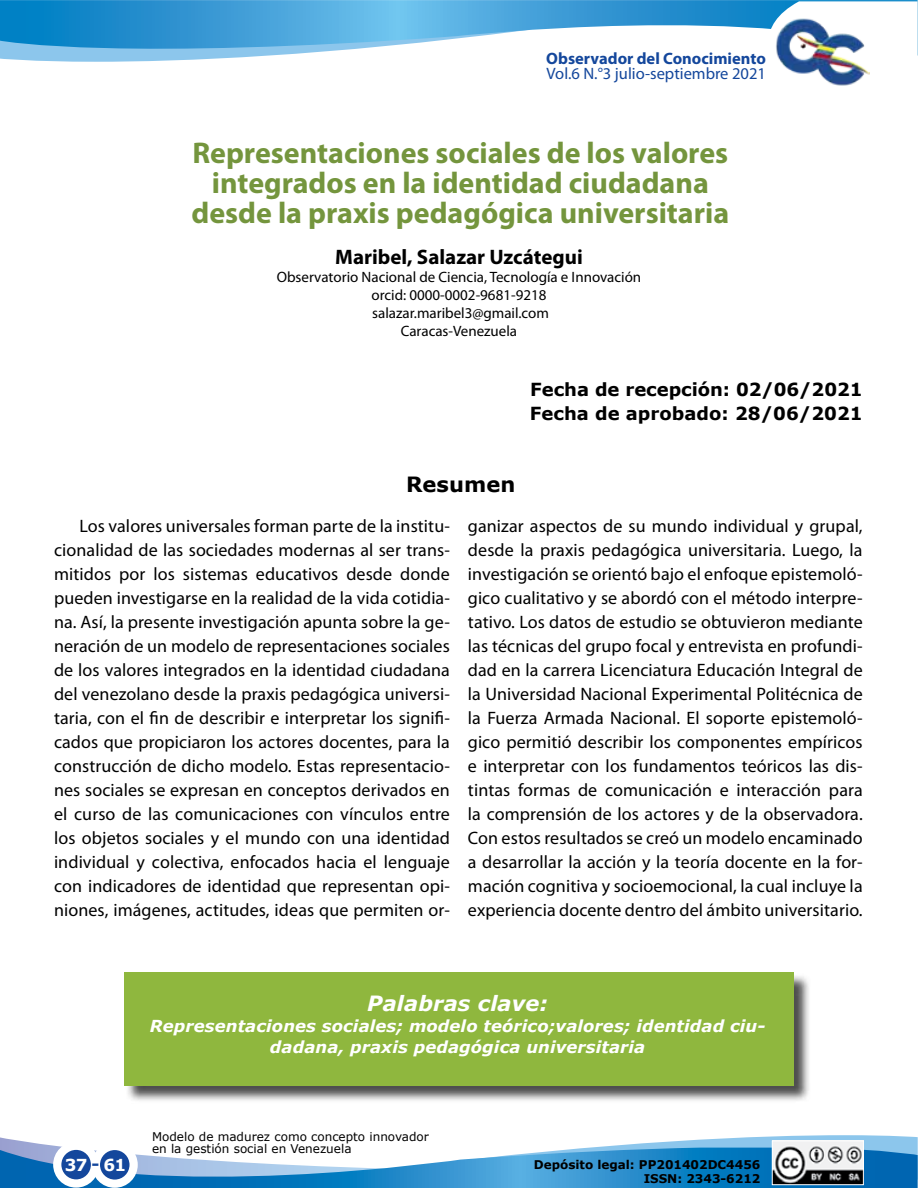
<style>
.page{position:relative;width:918px;height:1188px;background:#fff}
.page>*{position:absolute;margin:0;border:0;box-sizing:border-box;transform-origin:0 0}
.t1{font:700 30px/30px "Myriad Pro";color:#74953d;text-align:center}
.t2{font:700 21px "Myriad Pro";color:#000}
.t3{font:italic 700 21px "Verdana";letter-spacing:.005em;color:#fff}
.t4{font:700 21px "Verdana";letter-spacing:.005em;color:#000}
.t5{font:18px/24px "Myriad Pro";letter-spacing:.005em;color:#000;text-align:justify}
.t6{font:700 18px/24px "Verdana";letter-spacing:-.005em;color:#000}
.t7{font:italic 700 16.5px/21px "Verdana";letter-spacing:.005em;color:#fff;text-align:center}
.t8{font:16.5px "Myriad Pro";color:#14479c}
.t9{font:700 16.5px "Myriad Pro";color:#14479c}
.t10{font:700 16.5px "Verdana";color:#fff}
.t11{font:15px/18px "Myriad Pro";color:#000;text-align:center}
.t12{font:12px/12px "Verdana";color:#000}
.t13{font:700 12px/14.4px "Verdana";color:#000;text-align:right}
.s1{color:#14479c}
</style>
<div class="page">
<svg style="left:0;top:1135px;width:918px;height:53px"></svg>
<svg style="left:50px;top:61px;width:100px;height:1px"></svg>
<svg style="left:0;top:0;width:918px;height:61px"></svg>
<svg style="left:753px;top:1px;width:165px;height:60px"></svg>
<div style="left:53px;top:1142px;width:46px;height:46px;background:#fff;border-radius:50%"></div>
<div style="left:61px;top:1150px;width:30px;height:29px;background:#14479c;border-radius:50%"></div>
<img style="left:775px;top:17px;width:95px;height:69px">
<img style="left:774px;top:1143px;width:88px;height:40px">
<div style="left:772px;top:1141px;width:92px;height:44px;border:1px solid #fff"></div>
<div style="left:125px;top:973px;width:687px;height:130px;background:#000;opacity:.7"></div>
<div style="left:124px;top:972px;width:670px;height:114px;background:#8fb73e"></div>
<div style="left:92px;top:1142px;width:46px;height:46px;background:#fff;border-radius:50%"></div>
<div style="left:100px;top:1150px;width:30px;height:30px;background:#14479c;border-radius:50%"></div>
<p class="t9" style="left:546px;top:48px;width:221px">Observador del Conocimiento</p>
<p class="t8" style="left:547px;top:63px;width:221px">Vol.6 N.°3 julio-septiembre 2021</p>
<h1 class="t1" style="left:191px;top:137px;width:539px">Representaciones sociales de los valores integrados en la identidad ciudadana desde la praxis pedagógica universitaria</h1>
<p class="t2" style="left:335px;top:244px;width:249px">Maribel, Salazar Uzcátegui</p>
<p class="t11" style="left:277px;top:268px;width:366px">Observatorio Nacional de Ciencia, Tecnología e Innovación orcid: 0000-0002-9681-9218<br>salazar.maribel3@gmail.com<br>Caracas-Venezuela</p>
<p class="t6" style="left:530px;top:377px;width:334px">Fecha de recepción: 02/06/2021<br>Fecha de aprobado: 28/06/2021</p>
<p class="t4" style="left:406px;top:469px;width:111px">Resumen</p>
<p class="t5" style="left:54px;top:513px;width:397px;text-indent:26px">Los valores universales forman parte de la institu&shy;cionalidad de las sociedades modernas al ser trans&shy;mitidos por los sistemas educativos desde donde pueden investigarse en la realidad de la vida cotidia&shy;na. Así, la presente investigación apunta sobre la ge&shy;neración de un modelo de representaciones sociales de los valores integrados en la identidad ciudadana del venezolano desde la praxis pedagógica universi&shy;taria, con el fin de describir e interpretar los signifi&shy;cados que propiciaron los actores docentes, para la construcción de dicho modelo. Estas representacio&shy;nes sociales se expresan en conceptos derivados en el curso de las comunicaciones con vínculos entre los objetos sociales y el mundo con una identidad individual y colectiva, enfocados hacia el lenguaje con indicadores de identidad que representan opi&shy;niones, imágenes, actitudes, ideas que permiten or-</p>
<p class="t5" style="left:468px;top:513px;width:396px">ganizar aspectos de su mundo individual y grupal, desde la praxis pedagógica universitaria. Luego, la investigación se orientó bajo el enfoque epistemoló&shy;gico cualitativo y se abordó con el método interpre&shy;tativo. Los datos de estudio se obtuvieron mediante las técnicas del grupo focal y entrevista en profundi&shy;dad en la carrera Licenciatura Educación Integral de la Universidad Nacional Experimental Politécnica de la Fuerza Armada Nacional. El soporte epistemoló&shy;gico permitió describir los componentes empíricos e interpretar con los fundamentos teóricos las dis&shy;tintas formas de comunicación e interacción para la comprensión de los actores y de la observadora.<br>Con estos resultados se creó un modelo encaminado a desarrollar la acción y la teoría docente en la for&shy;mación cognitiva y socioemocional, la cual incluye la experiencia docente dentro del ámbito universitario.</p>
<p class="t3" style="left:367px;top:989px;width:182px">Palabras clave:</p>
<p class="t7" style="left:150px;top:1016px;width:617px">Representaciones sociales; modelo teórico;valores; identidad ciu&shy;dadana, praxis pedagógica universitaria</p>
<p class="t12" style="left:152px;top:1131px;width:278px">Modelo de madurez como concepto innovador en la gestión social en Venezuela</p>
<p class="t10" style="left:65px;top:1153px;width:63px">37 <span class="s1">-</span> 61</p>
<p class="t13" style="left:534px;top:1157px;width:228px">Depósito legal: PP201402DC4456<br>ISSN: 2343-6212</p>
</div>
